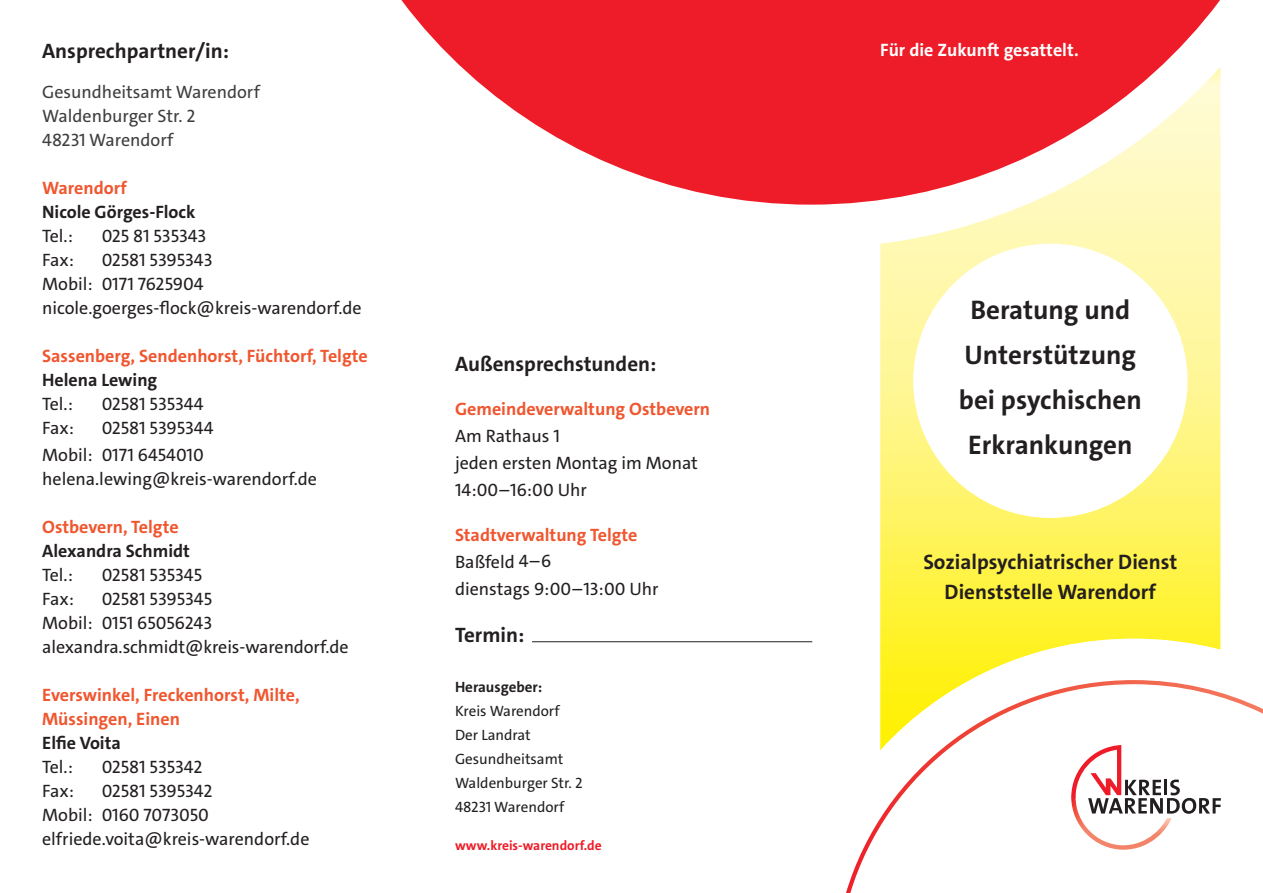
<style>
.page{position:relative;width:1263px;height:893px;background:#fff}
.page>*{position:absolute;margin:0;border:0;box-sizing:border-box;transform-origin:0 0}
.t1{font:700 27px/45px "The Sans C4 s";color:#231f20;text-align:center}
.t2{font:700 21px/30px "The Sans C4 s";color:#231f20;text-align:center}
.t3{font:18px/24px "The Sans C4 s";color:#231f20}
.t4{font:700 18px/24px "The Sans C4 s";color:#f0562f}
.t5{font:700 18px "The Sans C4 s";color:#231f20}
.t6{font:18px/24px "The Sans C4 s";color:#3e3e3f}
.t7{font:700 18px "The Sans C4 s";color:#fff}
.t8{font:15px/24px "The Sans C4 s";color:#231f20}
.t9{font:700 15px "The Sans C4 s";color:#231f20}
.t10{font:700 13.5px "The Sans C4 s";color:#ee1c28}
</style>
<div class="page">
<svg style="left:880px;top:248px;width:340px;height:391px;background:#fff466"></svg>
<div style="left:913px;top:244px;width:274px;height:274px;background:#fff;border-radius:50%"></div>
<hr style="left:532px;top:641px;width:280px;height:1px;background:#231f20">
<svg style="left:792px;top:639px;width:429px;height:41px"></svg>
<svg style="left:880px;top:205px;width:341px;height:43px;fill:#fff9b9"></svg>
<svg style="left:401px;top:0;width:820px;height:205px;fill:#ee1c28"></svg>
<svg style="left:846px;top:680px;width:417px;height:213px"></svg>
<svg style="left:1071px;top:745px;width:150px;height:105px"></svg>
<p class="t2" style="left:42px;top:36px;width:188px">Ansprechpartner/in:</p>
<p class="t6" style="left:42px;top:80px;width:219px">Gesundheitsamt Warendorf<br>Waldenburger Str. 2<br>48231 Warendorf</p>
<p class="t4" style="left:42px;top:176px;width:86px">Warendorf</p>
<p class="t5" style="left:42px;top:201px;width:155px">Nicole Görges-Flock</p>
<p class="t3" style="left:42px;top:224px;width:32px">Tel.:</p>
<p class="t3" style="left:102px;top:224px;width:106px">025 81 535343</p>
<p class="t3" style="left:42px;top:248px;width:33px">Fax:</p>
<p class="t3" style="left:42px;top:248px;width:321px;text-indent:60px">02581 5395343<br>Mobil: 0171 7625904 nicole.goerges-flock@kreis-warendorf.de</p>
<p class="t4" style="left:42px;top:344px;width:327px">Sassenberg, Sendenhorst, Füchtorf, Telgte</p>
<p class="t5" style="left:42px;top:369px;width:117px">Helena Lewing</p>
<p class="t3" style="left:42px;top:392px;width:32px">Tel.:</p>
<p class="t3" style="left:102px;top:392px;width:103px">02581 535344</p>
<p class="t3" style="left:42px;top:416px;width:33px">Fax:</p>
<p class="t3" style="left:42px;top:415px;width:173px;line-height:27px;text-indent:60px">02581 5395344<br>Mobil: 0171 6454010</p>
<p class="t3" style="left:42px;top:467px;width:276px">helena.lewing@kreis-warendorf.de</p>
<p class="t4" style="left:42px;top:515px;width:138px">Ostbevern, Telgte</p>
<p class="t5" style="left:42px;top:540px;width:149px">Alexandra Schmidt</p>
<p class="t3" style="left:42px;top:563px;width:32px">Tel.:</p>
<p class="t3" style="left:102px;top:563px;width:102px">02581 535345</p>
<p class="t3" style="left:42px;top:587px;width:33px">Fax:</p>
<p class="t3" style="left:42px;top:587px;width:308px;text-indent:60px">02581 5395345<br>Mobil: 0151 65056243 alexandra.schmidt@kreis-warendorf.de</p>
<p class="t4" style="left:42px;top:683px;width:259px">Everswinkel, Freckenhorst, Milte,<br>Müssingen, Einen</p>
<p class="t5" style="left:42px;top:732px;width:80px">Elfie Voita</p>
<p class="t3" style="left:42px;top:755px;width:32px">Tel.:</p>
<p class="t3" style="left:102px;top:755px;width:102px">02581 535342</p>
<p class="t3" style="left:42px;top:779px;width:33px">Fax:</p>
<p class="t3" style="left:42px;top:779px;width:269px;text-indent:60px">02581 5395342<br>Mobil: 0160 7073050 elfriede.voita@kreis-warendorf.de</p>
<p class="t2" style="left:455px;top:349px;width:203px">Außensprechstunden:</p>
<p class="t4" style="left:455px;top:397px;width:257px">Gemeindeverwaltung Ostbevern</p>
<p class="t3" style="left:455px;top:423px;width:244px;line-height:27px">Am Rathaus 1<br>jeden ersten Montag im Monat<br>14:00–16:00 Uhr</p>
<p class="t4" style="left:455px;top:523px;width:184px">Stadtverwaltung Telgte</p>
<p class="t3" style="left:455px;top:549px;width:205px;line-height:27px">Baßfeld 4–6<br>dienstags 9:00–13:00 Uhr</p>
<p class="t2" style="left:455px;top:620px;width:71px">Termin:</p>
<p class="t9" style="left:455px;top:677px;width:89px">Herausgeber:</p>
<p class="t8" style="left:455px;top:699px;width:129px">Kreis Warendorf<br>Der Landrat<br>Gesundheitsamt<br>Waldenburger Str. 2<br>48231 Warendorf</p>
<p class="t10" style="left:455px;top:836px;width:148px">www.kreis-warendorf.de</p>
<p class="t7" style="left:880px;top:38px;width:200px">Für die Zukunft gesattelt.</p>
<h1 class="t1" style="left:959px;top:287px;width:184px">Beratung und<br>Unterstützung bei psychischen<br>Erkrankungen</h1>
<p class="t2" style="left:923px;top:547px;width:255px">Sozialpsychiatrischer Dienst<br>Dienststelle Warendorf</p>
</div>
